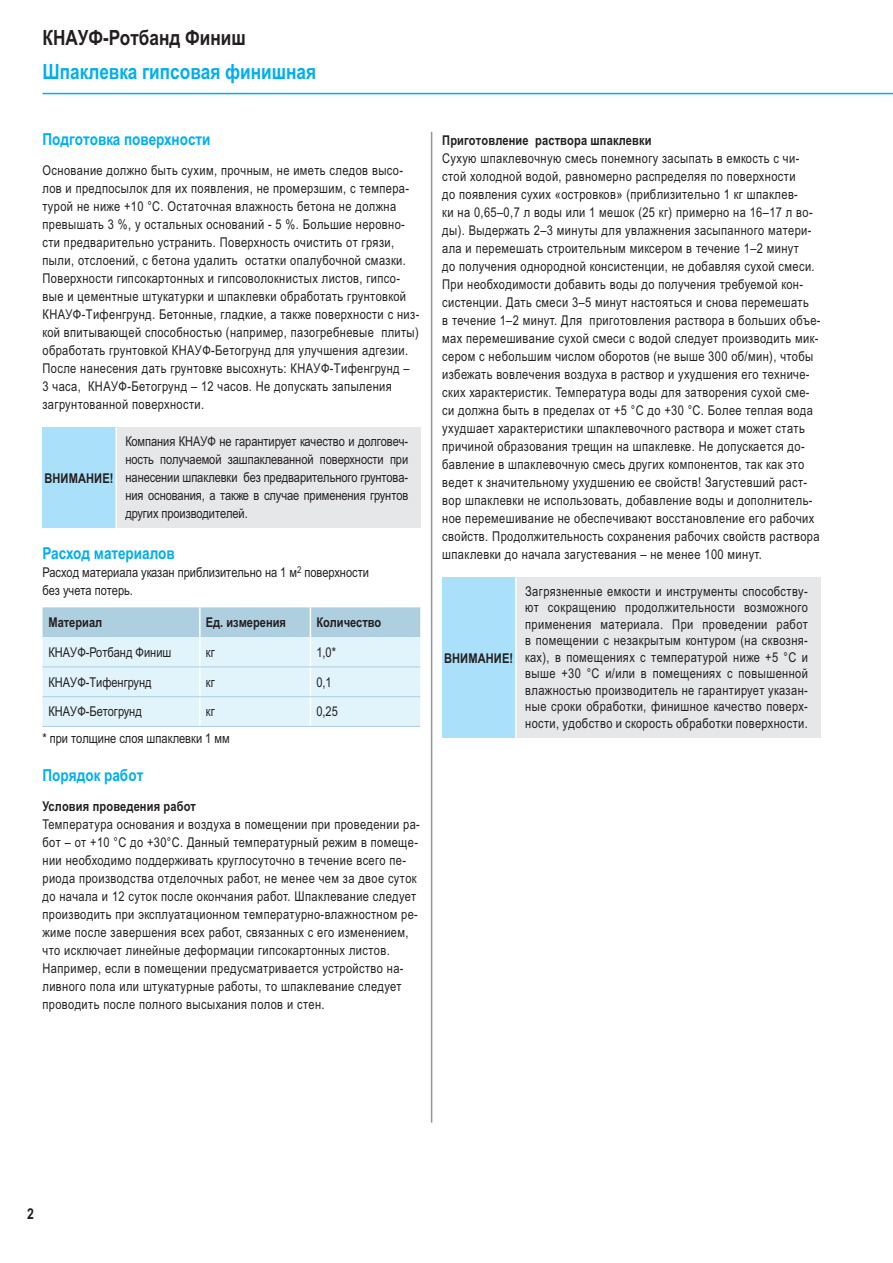
<style>
.page{position:relative;width:893px;height:1263px;background:#fff}
.page>*{position:absolute;margin:0;border:0;box-sizing:border-box;transform-origin:0 0}
.t1{font:700 21px "Arial Narrow MT Pro Cyr";color:#00aeef}
.t2{font:700 21px "Arial Narrow MT Pro Cyr";color:#231f20}
.t3{font:700 16.5px "Arial Narrow MT Pro Cyr";color:#00aeef}
.t4{font:700 15px "Arial Narrow MT Pro Cyr";color:#231f20}
.t5{font:13.5px/18px "Arial Narrow MT Pro Cyr";letter-spacing:.03em;color:#231f20}
.t6{font:13.5px/18px "Arial Narrow MT Pro Cyr";color:#231f20}
.t7{font:700 13.5px "Arial Narrow MT Pro Cyr";letter-spacing:.01em;color:#231f20}
</style>
<div class="page">
<hr style="left:43px;top:93px;width:850px;height:1px;background:#00aeef">
<hr style="left:431px;top:132px;width:1px;height:991px;background:#939598">
<div style="left:43px;top:427px;width:73px;height:101px;background:#aae0f9"></div>
<div style="left:116px;top:427px;width:305px;height:101px;background:#e6e7e9"></div>
<hr style="left:115px;top:427px;width:2px;height:101px;background:#fff">
<svg style="left:43px;top:607px;width:378px;height:119px;background:#d4eaf4"></svg>
<hr style="left:420px;top:697px;width:2px;height:30px;background:#fff">
<hr style="left:43px;top:666px;width:377px;height:1px;background:#aecfe0">
<hr style="left:43px;top:696px;width:377px;height:1px;background:#aecfe0">
<hr style="left:43px;top:726px;width:377px;height:1px;background:#aecfe0">
<div style="left:442px;top:577px;width:74px;height:161px;background:#aae0f9"></div>
<div style="left:516px;top:577px;width:305px;height:161px;background:#e6e7e9"></div>
<hr style="left:515px;top:577px;width:2px;height:161px;background:#fff">
<h1 class="t2" style="left:43px;top:30px;width:205px">КНАУФ-Ротбанд Финиш</h1>
<h1 class="t1" style="left:43px;top:64px;width:275px">Шпаклевка гипсовая финишная</h1>
<p class="t3" style="left:43px;top:133px;width:170px">Подготовка поверхности</p>
<p class="t5" style="left:43px;top:163px;width:378px">Основание должно быть сухим, прочным, не иметь следов высо&shy;лов и предпосылок для их появления, не промерзшим, с темпера&shy;турой не ниже +10 °С. Остаточная влажность бетона не должна превышать 3 %, у остальных оснований - 5 %. Большие неровно&shy;сти предварительно устранить. Поверхность очистить от грязи, пыли, отслоений, с бетона удалить остатки опалубочной смазки.<br>Поверхности гипсокартонных и гипсоволокнистых листов, гипсо&shy;вые и цементные штукатурки и шпаклевки обработать грунтовкой КНАУФ- Тифенгрунд. Бетонные, гладкие, а также поверхности с низ&shy;кой впитывающей способностью (например, пазогребневые плиты) обработать грунтовкой КНАУФ-Бетогрунд для улучшения адгезии.<br>После нанесения дать грунтовке высохнуть: КНАУФ-Тифенгрунд –<br>3 часа, КНАУФ-Бетогрунд – 12 часов. Не допускать запыления загрунтованной поверхности.</p>
<p class="t5" style="left:125px;top:433px;width:284px;text-align:justify">Компания КНАУФ не гарантирует качество и долговеч&shy;ность получаемой зашпаклеванной поверхности при нанесении шпаклевки без предварительного грунтова&shy;ния основания, а также в случае применения грунтов других производителей.</p>
<p class="t3" style="left:43px;top:547px;width:134px">Расход материалов</p>
<p class="t6" style="left:43px;top:565px;width:328px">Расход материала указан приблизительно на 1 м<sup>2</sup> поверхности без учета потерь.</p>
<p class="t7" style="left:49px;top:617px;width:55px">Материал</p>
<p class="t7" style="left:206px;top:617px;width:82px">Ед. измерения</p>
<p class="t7" style="left:316px;top:617px;width:67px">Количество</p>
<p class="t6" style="left:49px;top:644px;width:124px">КНАУФ-Ротбанд Финиш</p>
<p class="t5" style="left:206px;top:644px;width:10px">кг</p>
<p class="t5" style="left:316px;top:644px;width:21px">1,0*</p>
<p class="t6" style="left:49px;top:674px;width:105px">КНАУФ-Тифенгрунд</p>
<p class="t5" style="left:206px;top:674px;width:10px">кг</p>
<p class="t5" style="left:316px;top:674px;width:17px">0,1</p>
<p class="t6" style="left:49px;top:704px;width:95px">КНАУФ-Бетогрунд</p>
<p class="t5" style="left:206px;top:704px;width:10px">кг</p>
<p class="t5" style="left:316px;top:704px;width:23px">0,25</p>
<p class="t6" style="left:43px;top:731px;width:189px">* при толщине слоя шпаклевки 1 мм</p>
<p class="t3" style="left:43px;top:769px;width:102px">Порядок работ</p>
<p class="t7" style="left:43px;top:802px;width:155px">Условия проведения работ</p>
<p class="t5" style="left:43px;top:817px;width:379px">Температура основания и воздуха в помещении при проведении ра&shy;бот – от +10 °С до +30°С. Данный температурный режим в помеще&shy;нии необходимо поддерживать круглосуточно в течение всего пе&shy;риода производства отделочных работ, не менее чем за двое суток до начала и 12 суток после окончания работ. Шпаклевание следует производить при эксплуатационном температурно-влажностном ре&shy;жиме после завершения всех работ, связанных с его изменением, что исключает линейные деформации гипсокартонных листов.<br>Например, если в помещении предусматривается устройство на&shy;ливного пола или штукатурные работы, то шпаклевание следует проводить после полного высыхания полов и стен.</p>
<p class="t7" style="left:44px;top:473px;width:71px">ВНИМАНИЕ!</p>
<p class="t7" style="left:442px;top:136px;width:211px">Приготовление раствора шпаклевки</p>
<p class="t5" style="left:442px;top:151px;width:380px">Сухую шпаклевочную смесь понемногу засыпать в емкость с чи&shy;стой холодной водой, равномерно распределяя по поверхности<br>до появления сухих «островков» (приблизительно 1 кг шпаклев-<br>ки на 0,65–0,7 л воды или 1 мешок (25 кг) примерно на 16–17 л во&shy;ды). Выдержать 2–3 минуты для увлажнения засыпанного матери&shy;ала и перемешать строительным миксером в течение 1–2 минут<br>до получения однородной консистенции, не добавляя сухой смеси.<br>При необходимости добавить воды до получения требуемой кон&shy;систенции. Дать смеси 3–5 минут настояться и снова перемешать<br>в течение 1–2 минут. Для приготовления раствора в больших объе&shy;мах перемешивание сухой смеси с водой следует производить мик&shy;сером с небольшим числом оборотов (не выше 300 об/мин), чтобы избежать вовлечения воздуха в раствор и ухудшения его техниче&shy;ских характеристик. Температура воды для затворения сухой сме&shy;си должна быть в пределах от +5 °C до +30 °С. Более теплая вода ухудшает характеристики шпаклевочного раствора и может стать причиной образования трещин на шпаклевке. Не допускается до&shy;бавление в шпаклевочную смесь других компонентов, так как это ведет к значительному ухудшению ее свойств! Загустевший раст&shy;вор шпаклевки не использовать, добавление воды и дополнитель&shy;ное перемешивание не обеспечивают восстановление его рабочих свойств. Продолжительность сохранения рабочих свойств раствора шпаклевки до начала загустевания – не менее 100 минут.</p>
<p class="t7" style="left:444px;top:653px;width:71px">ВНИМАНИЕ!</p>
<p class="t5" style="left:525px;top:584px;width:284px;line-height:16.5px;text-align:justify">Загрязненные емкости и инструменты способству&shy;ют сокращению продолжительности возможного применения материала. При проведении работ в помещении с незакрытым контуром (на сквозня&shy;ках), в помещениях с температурой ниже +5 °С и выше +30 °С и/или в помещениях с повышенной влажностью производитель не гарантирует указан&shy;ные сроки обработки, финишное качество поверх&shy;ности, удобство и скорость обработки поверхности.</p>
<p class="t4" style="left:27px;top:1208px;width:8px">2</p>
</div>
